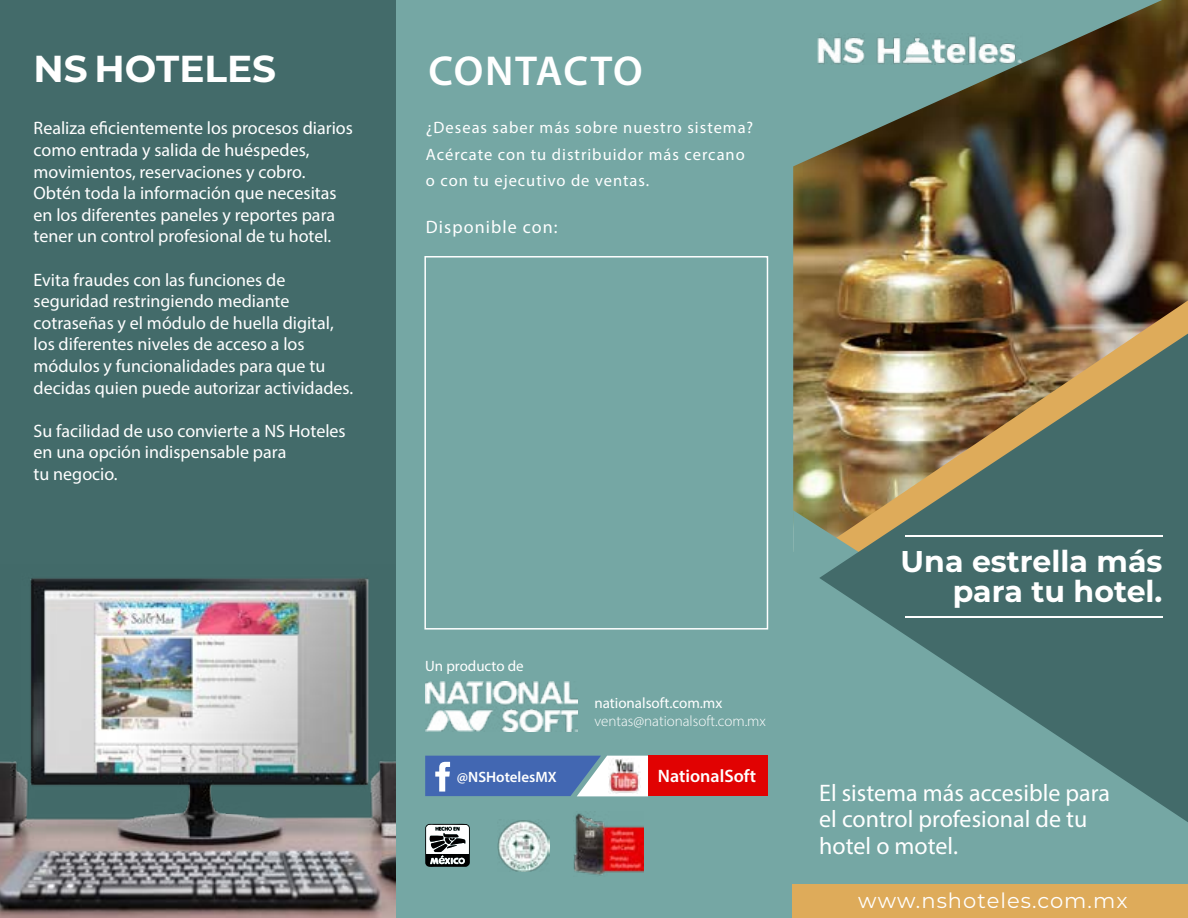
<style>
.page{position:relative;width:1188px;height:918px;background:#fff}
.page>*{position:absolute;margin:0;border:0;box-sizing:border-box;transform-origin:0 0}
.t1{font:600 42px "Myriad Pro";letter-spacing:.02em;color:#fff}
.t2{font:700 37.5px "Montserrat";color:#fff}
.t3{font:700 30px/30px "Montserrat";color:#fff;text-align:right}
.t4{font:24px/26.2px "Myriad Pro";color:#fff}
.t5{font:21px "Montserrat";letter-spacing:.05em;color:#fff}
.t6{font:18px/21.6px "Myriad Pro";color:#fff}
.t7{font:18px "Myriad Pro";letter-spacing:.06em;color:#fff}
.t8{font:600 18px "Myriad Pro";color:#fff}
.t9{font:16.5px/26.5px "Myriad Pro";letter-spacing:.06em;color:#fff}
.t10{font:15px "Myriad Pro";color:#fff}
.t11{font:300 15px "Myriad Pro";color:#fff}
.t12{font:600 15px "Myriad Pro";color:#fff}
</style>
<div class="page">
<div style="left:396px;top:0;width:399px;height:918px;background:#75a7a4"></div>
<img style="left:793px;top:0;width:395px;height:510px">
<img style="left:808px;top:300px;width:380px;height:210px">
<div style="left:793px;top:510px;width:395px;height:374px;background:#75a7a4"></div>
<div style="left:648px;top:756px;width:119px;height:40px;background:#e10202"></div>
<img style="left:425px;top:681px;width:152px;height:51px">
<img style="left:498px;top:820px;width:52px;height:51px">
<svg style="left:425px;top:824px;width:45px;height:43px;background:#838686"></svg>
<div style="left:424px;top:256px;width:344px;height:374px;border:2px solid #fff"></div>
<img style="left:574px;top:813px;width:70px;height:63px">
<svg style="left:425px;top:756px;width:223px;height:40px;background:#7388bc"></svg>
<svg style="left:793px;top:0;width:369px;height:167px;background:#647060"></svg>
<img style="left:817px;top:33px;width:206px;height:32px">
<div style="left:792px;top:884px;width:396px;height:34px;background:#deab5a"></div>
<svg style="left:819px;top:334px;width:369px;height:488px;background:#698275"></svg>
<hr style="left:905px;top:616px;width:257px;height:2px;background:#fff">
<hr style="left:905px;top:535px;width:257px;height:2px;background:#fff">
<div style="left:0;top:0;width:396px;height:918px;background:#436b6a"></div>
<img style="left:0;top:578px;width:396px;height:339px">
<img style="left:0;top:917px;width:396px;height:1px">
<h2 class="t2" style="left:34px;top:42px;width:244px">NS HOTELES</h2>
<p class="t6" style="left:34px;top:117px;width:321px">Realiza eficientemente los procesos diarios como entrada y salida de huéspedes, movimientos, reservaciones y cobro.<br>Obtén toda la información que necesitas en los diferentes paneles y reportes para tener un control profesional de tu hotel.</p>
<p class="t6" style="left:34px;top:269px;width:321px">Evita fraudes con las funciones de seguridad restringiendo mediante cotraseñas y el módulo de huella digital, los diferentes niveles de acceso a los módulos y funcionalidades para que tu decidas quien puede autorizar actividades.</p>
<p class="t6" style="left:34px;top:420px;width:314px">Su facilidad de uso convierte a NS Hoteles en una opción indispensable para<br>tu negocio.</p>
<h1 class="t1" style="left:429px;top:45px;width:216px">CONTACTO</h1>
<p class="t9" style="left:426px;top:114px;width:329px">¿Deseas saber más sobre nuestro sistema?<br>Acércate con tu distribuidor más cercano o con tu ejecutivo de ventas.</p>
<p class="t7" style="left:426px;top:216px;width:133px">Disponible con:</p>
<p class="t10" style="left:425px;top:657px;width:100px">Un producto de</p>
<p class="t10" style="left:594px;top:694px;width:129px">nationalsoft.com.mx</p>
<p class="t11" style="left:594px;top:712px;width:173px">ventas@nationalsoft.com.mx</p>
<p class="t12" style="left:457px;top:767px;width:101px">@NSHotelesMX</p>
<p class="t8" style="left:658px;top:765px;width:100px">NationalSoft</p>
<h3 class="t3" style="left:901px;top:545px;width:263px">Una estrella más para tu hotel.</h3>
<h3 class="t4" style="left:819px;top:780px;width:292px">El sistema más accesible para el control profesional de tu hotel o motel.</h3>
<p class="t5" style="left:858px;top:886px;width:271px">www.nshoteles.com.mx</p>
</div>
